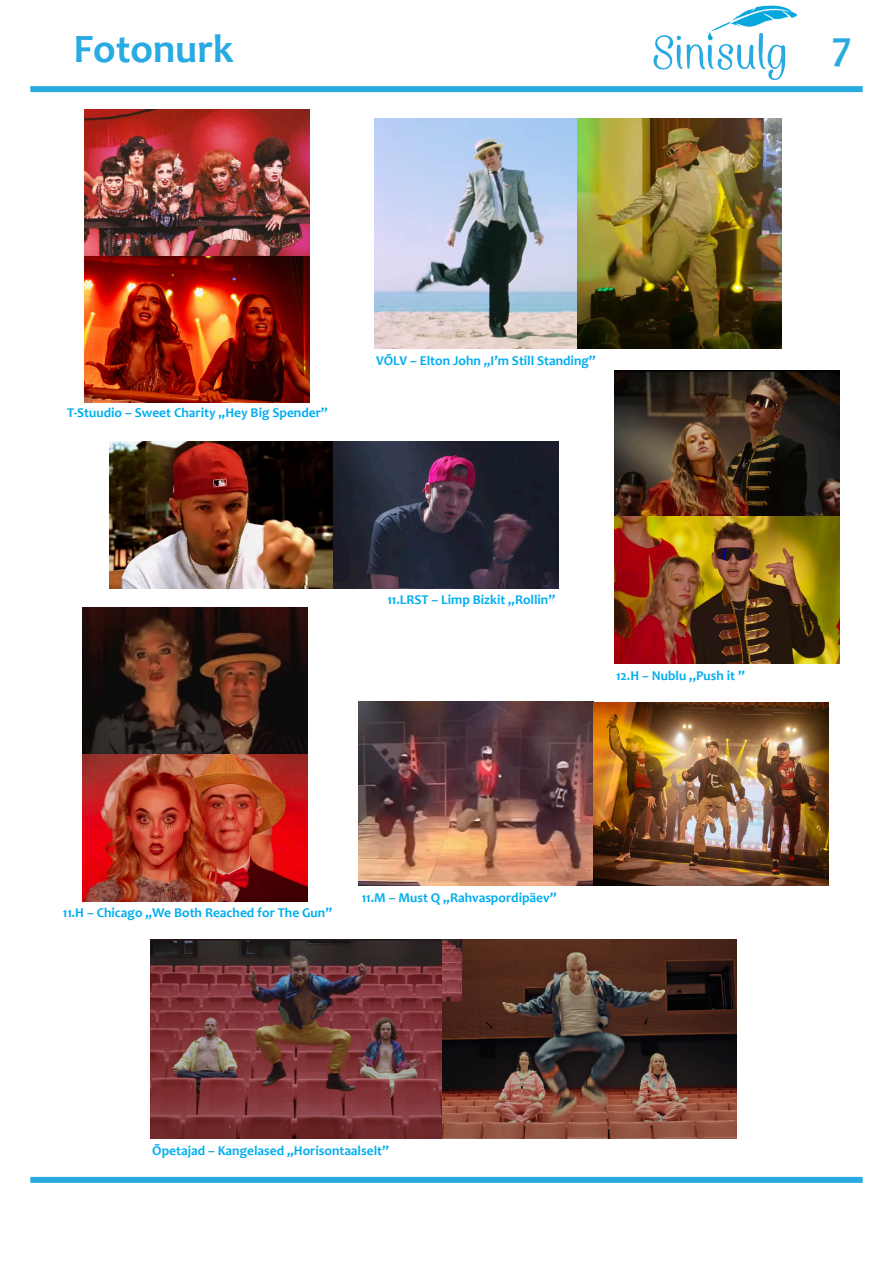
<style>
.page{position:relative;width:893px;height:1263px;background:#fff}
.page>*{position:absolute;margin:0;border:0;box-sizing:border-box;transform-origin:0 0}
.t1{font:700 42px "Candara";color:#29abe2}
.t2{font:700 40.5px "Candara";color:#28abe2}
.t3{font:700 13.5px "Candara";color:#00aeef}
.s1{color:#29abe2}
</style>
<div class="page">
<div style="left:30px;top:1177px;width:833px;height:6px;background:#29abe2"></div>
<div style="left:30px;top:86px;width:833px;height:6px;background:#29abe2"></div>
<img style="left:375px;top:119px;width:406px;height:230px">
<img style="left:614px;top:370px;width:225px;height:294px">
<img style="left:109px;top:441px;width:449px;height:147px">
<img style="left:359px;top:702px;width:470px;height:183px">
<img style="left:82px;top:608px;width:225px;height:293px">
<img style="left:85px;top:109px;width:225px;height:294px">
<img style="left:151px;top:939px;width:586px;height:200px">
<img style="left:653px;top:5px;width:144px;height:75px">
<p class="t2" style="left:73px;top:23px;width:162px">Fotonurk</p>
<p class="t1" style="left:832px;top:20px;width:21px">7</p>
<p class="t3" style="left:67px;top:404px;width:262px">T-Stuudio <span class="s1">–</span> Sweet Charity ,,Hey Big Spender”</p>
<p class="t3" style="left:376px;top:352px;width:221px">VÕLV <span class="s1">–</span> Elton John ,,I’m Still Standing”</p>
<p class="t3" style="left:387px;top:591px;width:169px">11.LRST <span class="s1">–</span> Limp Bizkit ,,Rollin”</p>
<p class="t3" style="left:616px;top:667px;width:130px">12.H <span class="s1">–</span> Nublu ,,Push it ”</p>
<p class="t3" style="left:63px;top:904px;width:271px">11.H <span class="s1">–</span> Chicago ,,We Both Reached for The Gun”</p>
<p class="t3" style="left:362px;top:889px;width:196px">11.M <span class="s1">–</span> Must Q ,,Rahvaspordipäev”</p>
<p class="t3" style="left:152px;top:1142px;width:238px">Õpetajad <span class="s1">–</span> Kangelased ,,Horisontaalselt”</p>
</div>
